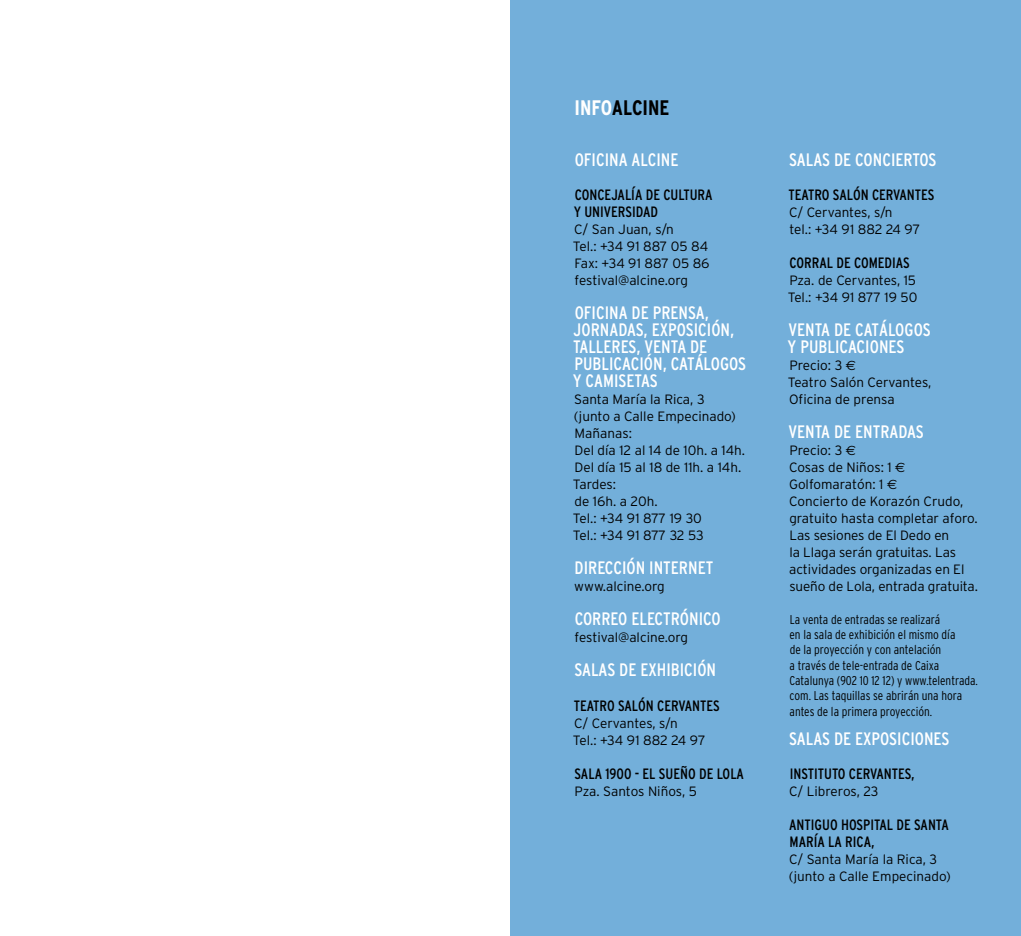
<style>
.page{position:relative;width:1021px;height:936px;background:#fff}
.page>*{position:absolute;margin:0;border:0;box-sizing:border-box;transform-origin:0 0}
.t1{font:700 condensed 21px "Interstate";color:#000}
.t2{font:condensed 18px/17px "Interstate";color:#fff}
.t3{font:condensed 15px/17px "Interstate";color:#000}
.t4{font:300 13.5px/17px "Interstate";color:#000}
.t5{font:300 condensed 12.75px/15.3px "Interstate";color:#000}
.s1{color:#fff}
.s2{font-family:"Euro Sans";font-weight:400}
</style>
<div class="page">
<div style="left:510px;top:0;width:510px;height:935px;background:#73afda"></div>
<h1 class="t1" style="left:574px;top:96px;width:96px"><span class="s1">INFO</span>ALCINE</h1>
<h2 class="t2" style="left:574px;top:151px;width:105px">OFICINA ALCINE</h2>
<p class="t3" style="left:575px;top:186px;width:16px">CONCE</p>
<p class="t3" style="left:573px;top:186px;width:139px;text-indent:38px">JALÍA DE CULTURA<br>Y UNIVERSIDAD</p>
<p class="t4" style="left:573px;top:221px;width:138px">C/ San Juan, s/n<br>Tel.: +34 91 887 05 84<br>Fax: +34 91 887 05 86 festival@alcine.org</p>
<h2 class="t2" style="left:573px;top:304px;width:174px">OFICINA DE PRENSA,<br>JORNADAS, EXPOSICIÓN,<br>TALLERES, VENTA DE<br>PUBLICACIÓN, CATÁLOGOS<br>Y CAMISETAS</h2>
<p class="t4" style="left:573px;top:391px;width:174px">Santa María la Rica, 3<br>(junto a Calle Empecinado)<br>Mañanas:<br>Del día 12 al 14 de 10h. a 14h.<br>Del día 15 al 18 de 11h. a 14h.<br>Tardes:<br>de 16h. a 20h.<br>Tel.: +34 91 877 19 30<br>Tel.: +34 91 877 32 53</p>
<h2 class="t2" style="left:574px;top:559px;width:139px">DIRECCIÓN INTERNET</h2>
<p class="t4" style="left:574px;top:578px;width:92px">www.alcine.org</p>
<h2 class="t2" style="left:574px;top:610px;width:148px">CORREO ELECTRÓNICO</h2>
<p class="t4" style="left:574px;top:629px;width:115px">festival@alcine.org</p>
<h2 class="t2" style="left:574px;top:661px;width:143px">SALAS DE EXHIBICIÓN</h2>
<p class="t3" style="left:573px;top:696px;width:146px">TEATRO SALÓN CERVANTES</p>
<p class="t4" style="left:573px;top:714px;width:134px">C/ Cervantes, s/n<br>Tel.: +34 91 882 24 97</p>
<p class="t3" style="left:574px;top:764px;width:8px">SALA</p>
<p class="t3" style="left:605px;top:764px;width:125px">1900 - EL SUEÑO DE LOLA</p>
<p class="t4" style="left:574px;top:782px;width:124px">Pza. Santos Niños, 5</p>
<h2 class="t2" style="left:789px;top:151px;width:148px">SALAS DE CONCIERTOS</h2>
<p class="t3" style="left:788px;top:186px;width:146px">TEATRO SALÓN CERVANTES</p>
<p class="t4" style="left:789px;top:204px;width:133px">C/ Cervantes, s/n<br>tel.: +34 91 882 24 97</p>
<p class="t3" style="left:789px;top:254px;width:122px">CORRAL DE COMEDIAS</p>
<p class="t4" style="left:787px;top:272px;width:131px">Pza. de Cervantes, 15<br>Tel.: +34 91 877 19 50</p>
<h2 class="t2" style="left:787px;top:321px;width:143px">VENTA DE CATÁLOGOS<br>Y PUBLICACIONES</h2>
<p class="t4" style="left:787px;top:357px;width:145px">Precio: 3 <span class="s2">€<br></span>Teatro Salón Cervantes,<br>Oficina de prensa</p>
<h2 class="t2" style="left:788px;top:423px;width:136px">VENTA DE ENTRADAS</h2>
<p class="t4" style="left:789px;top:442px;width:190px">Precio: 3 <span class="s2">€<br></span>Cosas de Niños: 1 <span class="s2">€<br></span>Golfomaratón: 1 <span class="s2">€<br></span>Concierto de Korazón Crudo, gratuito hasta completar aforo.<br>Las sesiones de El Dedo en<br>la Llaga serán gratuitas. Las actividades organizadas en El sueño de Lola, entrada gratuita.</p>
<p class="t5" style="left:789px;top:611px;width:190px">La venta de entradas se realizará<br>en la sala de exhibición el mismo día<br>de la proyección y con antelación<br>a través de tele-entrada de Caixa Catalunya (902 10 12 12) y www.telentrada. com. Las taquillas se abrirán una hora antes de la primera proyección.</p>
<h2 class="t2" style="left:789px;top:729px;width:160px">SALAS DE EXPOSICIONES</h2>
<p class="t3" style="left:789px;top:764px;width:126px">INSTITUTO CERVANTES,</p>
<p class="t4" style="left:789px;top:782px;width:91px">C/ Libreros, 23</p>
<p class="t3" style="left:789px;top:815px;width:160px">ANTIGUO HOSPITAL DE SANTA<br>MARÍA LA RICA</p>
<p class="t3" style="left:871px;top:832px;width:5px">,</p>
<p class="t4" style="left:788px;top:850px;width:163px">C/ Santa María la Rica, 3 (junto a Calle Empecinado)</p>
</div>
